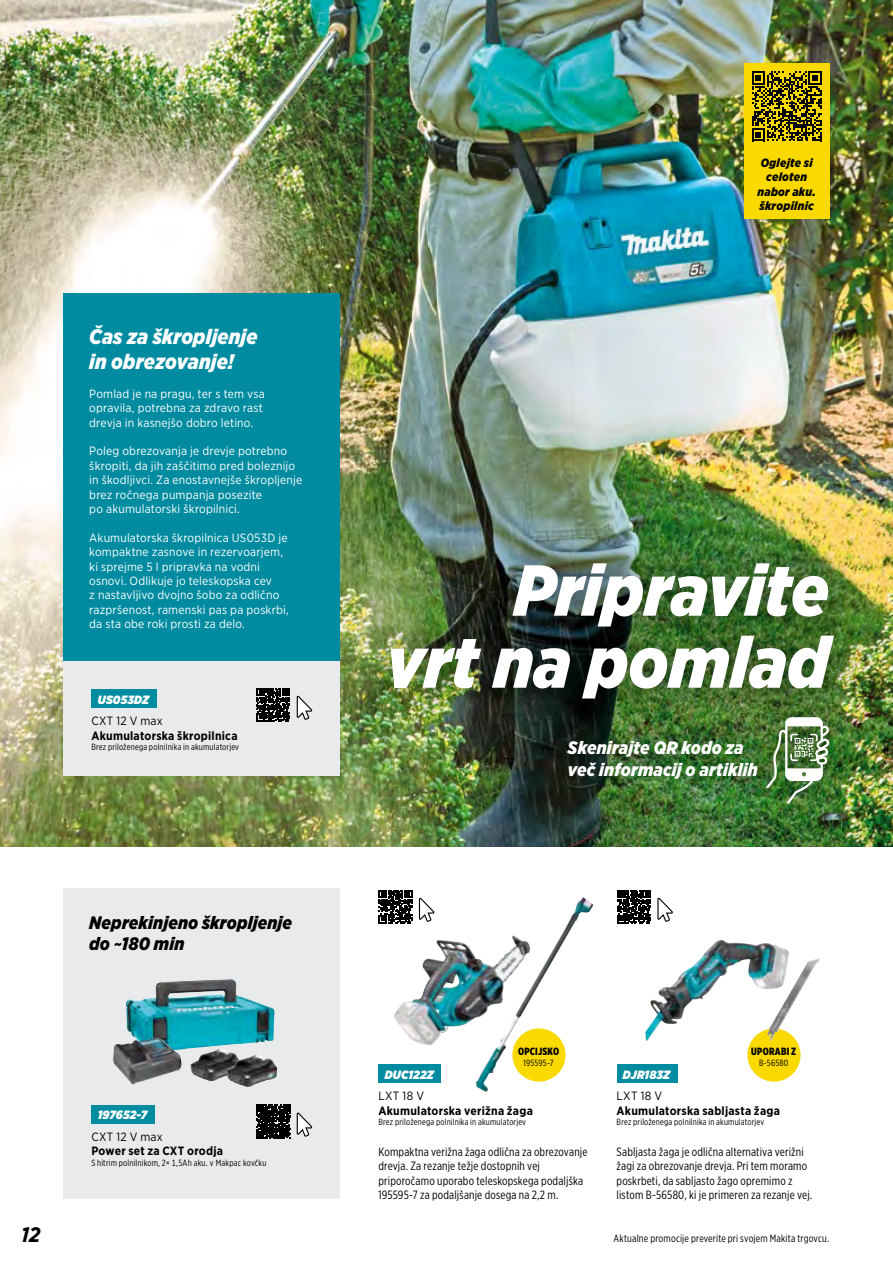
<style>
.page{position:relative;width:893px;height:1263px;background:#fff}
.page>*{position:absolute;margin:0;border:0;box-sizing:border-box;transform-origin:0 0}
.t1{font:italic 900 72px/72px "Gotham Narrow";letter-spacing:-.005em;color:#fff;text-align:right}
.t2{font:italic 900 21px/25.2px "Gotham Narrow";letter-spacing:.005em;color:#fff}
.t3{font:italic 700 21px "Gotham Narrow";color:#000}
.t4{font:italic 900 18px/21.6px "Gotham Narrow";letter-spacing:.005em;color:#fff}
.t5{font:italic 900 18px/21.6px "Gotham Narrow";letter-spacing:.005em;color:#000}
.t6{font:12px/14.4px "Gotham Narrow";letter-spacing:.015em;color:#fff}
.t7{font:12px/14.4px "Gotham X Narrow";letter-spacing:.015em;color:#000}
.t8{font:700 12px "Gotham Narrow";letter-spacing:.02em;color:#000}
.t9{font:italic 900 12px/14.4px "Gotham Narrow";letter-spacing:.02em;color:#000;text-align:center}
.t10{font:12px "Gotham Narrow";letter-spacing:.025em;color:#000}
.t11{font:italic 900 12px "Gotham Narrow";letter-spacing:.01em;color:#fff}
.t12{font:10.5px "Gotham X Narrow";letter-spacing:.015em;color:#000}
.t13{font:900 10.5px "Gotham X Narrow";letter-spacing:.025em;color:#000}
.t14{font:9px "Gotham X Narrow";letter-spacing:.02em;color:#000}
</style>
<div class="page">
<img style="left:0;top:0;width:893px;height:846px">
<div style="left:378px;top:1064px;width:63px;height:19px;background:#008ba0"></div>
<div style="left:353px;top:526px;width:517px;height:210px;background:#000;opacity:.6"></div>
<div style="left:64px;top:293px;width:276px;height:369px;background:#008ba0"></div>
<div style="left:64px;top:661px;width:276px;height:115px;background:#e9eaeb"></div>
<svg style="left:296px;top:696px;width:16px;height:23px"></svg>
<svg style="left:257px;top:688px;width:33px;height:33px"></svg>
<div style="left:91px;top:689px;width:65px;height:19px;background:#008ba0"></div>
<div style="left:617px;top:1064px;width:60px;height:19px;background:#008ba0"></div>
<div style="left:64px;top:889px;width:276px;height:310px;background:#e9eaeb"></div>
<svg style="left:296px;top:1113px;width:16px;height:23px"></svg>
<svg style="left:256px;top:1104px;width:34px;height:34px"></svg>
<div style="left:91px;top:1105px;width:64px;height:19px;background:#008ba0"></div>
<svg style="left:418px;top:898px;width:16px;height:23px"></svg>
<svg style="left:379px;top:890px;width:33px;height:33px"></svg>
<svg style="left:657px;top:898px;width:16px;height:23px"></svg>
<svg style="left:617px;top:890px;width:34px;height:33px"></svg>
<img style="left:394px;top:940px;width:81px;height:105px">
<img style="left:645px;top:940px;width:76px;height:101px">
<img style="left:126px;top:979px;width:148px;height:71px">
<img style="left:113px;top:1038px;width:69px;height:46px">
<img style="left:191px;top:1049px;width:50px;height:32px">
<img style="left:227px;top:1055px;width:50px;height:32px">
<div style="left:738px;top:687px;width:121px;height:145px;background:#000;opacity:.2"></div>
<img style="left:784px;top:717px;width:46px;height:87px">
<div style="left:541px;top:713px;width:243px;height:92px;background:#000;opacity:.2"></div>
<img style="left:475px;top:897px;width:118px;height:195px">
<div style="left:747px;top:1028px;width:54px;height:53px;background:#fad900;border-radius:50%"></div>
<img style="left:767px;top:958px;width:53px;height:83px">
<div style="left:744px;top:64px;width:85px;height:85px;background:#fad900"></div>
<svg style="left:752px;top:71px;width:70px;height:70px"></svg>
<div style="left:744px;top:149px;width:85px;height:70px;background:#fad900"></div>
<h2 class="t2" style="left:89px;top:324px;width:170px">Čas za škropljenje in obrezovanje!</h2>
<p class="t6" style="left:89px;top:386px;width:177px">Pomlad je na pragu, ter s tem vsa opravila, potrebna za zdravo rast drevja in kasnejšo dobro letino.</p>
<p class="t6" style="left:89px;top:444px;width:214px">Poleg obrezovanja je drevje potrebno škropiti, da jih zaščitimo pred boleznijo in škodljivci. Za enostavnejše škropljenje brez ročnega pumpanja posezite<br>po akumulatorski škropilnici.</p>
<p class="t6" style="left:89px;top:530px;width:201px">Akumulatorska škropilnica US053D je kompaktne zasnove in rezervoarjem, ki sprejme 5 l pripravka na vodni osnovi. Odlikuje jo teleskopska cev<br>z nastavljivo dvojno šobo za odlično razpršenost, ramenski pas pa poskrbi, da sta obe roki prosti za delo.</p>
<p class="t11" style="left:98px;top:691px;width:53px">US053DZ</p>
<p class="t10" style="left:91px;top:713px;width:73px">CXT 12 V max</p>
<p class="t8" style="left:91px;top:728px;width:148px">Akumulatorska škropilnica</p>
<p class="t14" style="left:91px;top:742px;width:149px">Brez priloženega polnilnika in akumulatorjev</p>
<h3 class="t5" style="left:89px;top:911px;width:204px">Neprekinjeno škropljenje do ~180 min</h3>
<h2 class="t3" style="left:21px;top:1221px;width:21px">12</h2>
<p class="t11" style="left:98px;top:1107px;width:51px">197652-7</p>
<p class="t10" style="left:91px;top:1129px;width:73px">CXT 12 V max</p>
<p class="t8" style="left:91px;top:1143px;width:133px">Power set za CXT orodja</p>
<p class="t14" style="left:91px;top:1157px;width:176px">S hitrim polnilnikom, 2× 1,5Ah aku. v Makpac kovčku</p>
<p class="t9" style="left:757px;top:155px;width:60px">Oglejte si celoten nabor aku. škropilnic</p>
<h1 class="t1" style="left:385px;top:554px;width:445px">Pripravite<br>vrt na pomlad</h1>
<h3 class="t4" style="left:568px;top:737px;width:192px">Skenirajte QR kodo za več informacij o artiklih</h3>
<p class="t13" style="left:518px;top:1045px;width:43px">OPCIJSKO</p>
<p class="t14" style="left:524px;top:1057px;width:32px">195595-7</p>
<p class="t13" style="left:751px;top:1045px;width:47px">UPORABI Z</p>
<p class="t14" style="left:759px;top:1057px;width:31px">B-56580</p>
<p class="t11" style="left:385px;top:1066px;width:50px">DUC122Z</p>
<p class="t10" style="left:378px;top:1088px;width:47px">LXT 18 V</p>
<p class="t8" style="left:378px;top:1103px;width:156px">Akumulatorska verižna žaga</p>
<p class="t14" style="left:378px;top:1117px;width:149px">Brez priloženega polnilnika in akumulatorjev</p>
<p class="t7" style="left:378px;top:1144px;width:211px">Kompaktna verižna žaga odlična za obrezovanje drevja. Za rezanje težje dostopnih vej priporočamo uporabo teleskopskega podaljška 195595-7 za podaljšanje dosega na 2,2 m.</p>
<p class="t11" style="left:623px;top:1066px;width:49px">DJR183Z</p>
<p class="t10" style="left:617px;top:1088px;width:47px">LXT 18 V</p>
<p class="t8" style="left:617px;top:1103px;width:165px">Akumulatorska sabljasta žaga</p>
<p class="t14" style="left:617px;top:1117px;width:149px">Brez priloženega polnilnika in akumulatorjev</p>
<p class="t7" style="left:617px;top:1144px;width:197px">Sabljasta žaga je odlična alternativa verižni žagi za obrezovanje drevja. Pri tem moramo poskrbeti, da sabljasto žago opremimo z listom B-56580, ki je primeren za rezanje vej.</p>
<p class="t12" style="left:614px;top:1232px;width:217px">Aktualne promocije preverite pri svojem Makita trgovcu.</p>
</div>
